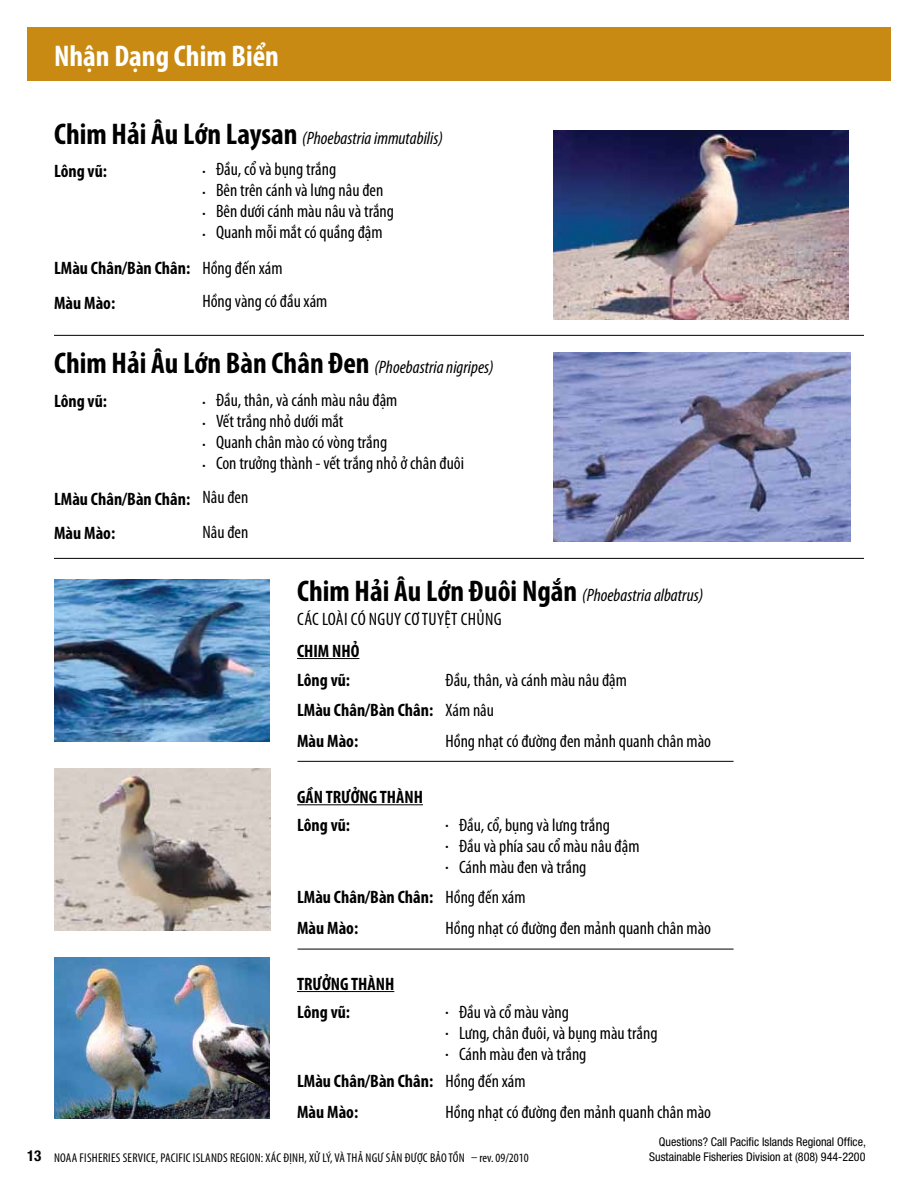
<style>
.page{position:relative;width:918px;height:1188px;background:#fff}
.page>*{position:absolute;margin:0;border:0;box-sizing:border-box;transform-origin:0 0}
.t1{font:700 condensed 30px "Myriad Pro";color:#000}
.t2{font:700 condensed 30px "Myriad Pro";color:#fff}
.t3{font:condensed 18px/35.2px "Myriad Pro";color:#000}
.t4{font:700 condensed 18px/27.8px "Myriad Pro";color:#000}
.t5{font:condensed 18px/24px "Myriad Pro";letter-spacing:.02em;color:#000}
.t6{font:italic condensed 18px/32.8px "Myriad Pro";color:#000}
.t7{font:condensed 12.75px "Myriad Pro";letter-spacing:.02em;color:#000}
.t8{font:condensed 12px/15px "Helvetica Neue LT Std";color:#000;text-align:right}
.s1{font-weight:700;font-style:normal;font-size:30px}
.s2{font-weight:700;font-style:normal}
.s3{font-size:12px}
.s4{font-weight:700}
.s5{font-weight:400;font-style:italic;font-size:18px}
.s6{font-weight:700;font-size:30px}
.s7{font-style:italic}
.s8{font-family:"Helvetica Neue LT Std";font-weight:700;font-size:15px}
</style>
<div class="page">
<div style="left:27px;top:27px;width:864px;height:54px;background:#c88a12"></div>
<img style="left:554px;top:130px;width:295px;height:190px">
<img style="left:553px;top:353px;width:297px;height:189px">
<img style="left:54px;top:580px;width:216px;height:162px">
<img style="left:54px;top:957px;width:216px;height:162px">
<img style="left:54px;top:768px;width:216px;height:162px">
<hr style="left:297px;top:658px;width:62px;height:1px;background:#000">
<hr style="left:297px;top:804px;width:126px;height:1px;background:#000">
<hr style="left:297px;top:991px;width:97px;height:1px;background:#000">
<hr style="left:54px;top:335px;width:810px;height:1px;background:#000">
<hr style="left:54px;top:558px;width:810px;height:1px;background:#000">
<hr style="left:298px;top:761px;width:436px;height:1px;background:#000">
<hr style="left:298px;top:949px;width:436px;height:1px;background:#000">
<h1 class="t2" style="left:54px;top:37px;width:227px">Nhận Dạng Chim Biển</h1>
<p class="t6" style="left:54px;top:121px;width:390px"><span class="s1">Chim Hải Âu Lớn Laysan</span> (Phoebastria immutabilis)<br><span class="s2">Lông vũ:</span></p>
<p class="t3" style="left:202px;top:151px;width:135px"><span class="s3">•</span> Đầu, cổ và bụng trắng</p>
<p class="t3" style="left:202px;top:172px;width:182px"><span class="s3">•</span> Bên trên cánh và lưng nâu đen</p>
<p class="t3" style="left:202px;top:193px;width:193px"><span class="s3">•</span> Bên dưới cánh màu nâu và trắng</p>
<p class="t3" style="left:54px;top:214px;width:330px;text-indent:148px"><span class="s3">•</span> Quanh mỗi mắt có quầng đậm<br><span class="s4">LMàu Chân/Bàn Chân:</span> Hồng đến xám<br><span class="s4">Màu Mào:</span></p>
<p class="t3" style="left:202px;top:283px;width:126px">Hồng vàng có đầu xám</p>
<h1 class="t1" style="left:54px;top:344px;width:441px">Chim Hải Âu Lớn Bàn Chân Đen <span class="s5">(Phoebastria nigripes)</span></h1>
<p class="t4" style="left:54px;top:387px;width:55px">Lông vũ:</p>
<p class="t3" style="left:202px;top:382px;width:196px"><span class="s3">•</span> Đầu, thân, và cánh màu nâu đậm</p>
<p class="t3" style="left:202px;top:403px;width:142px"><span class="s3">•</span> Vết trắng nhỏ dưới mắt</p>
<p class="t3" style="left:202px;top:424px;width:186px"><span class="s3">•</span> Quanh chân mào có vòng trắng</p>
<p class="t3" style="left:54px;top:445px;width:412px;text-indent:148px"><span class="s3">•</span> Con trưởng thành - vết trắng nhỏ ở chân đuôi<br><span class="s4">LMàu Chân/Bàn Chân:</span> Nâu đen<br><span class="s4">Màu Mào:</span></p>
<p class="t3" style="left:202px;top:514px;width:47px">Nâu đen</p>
<p class="t5" style="left:297px;top:583px;width:408px"><span class="s6">Chim Hải Âu Lớn Đuôi Ngắn</span> <span class="s7">(Phoebastria albatrus)<br></span>CÁC LOÀI CÓ NGUY CƠ TUYỆT CHỦNG</p>
<p class="t4" style="left:297px;top:636px;width:64px;line-height:29.2px">CHIM NHỎ<br>Lông vũ:</p>
<p class="t3" style="left:297px;top:665px;width:331px;line-height:30.5px;text-indent:148px">Đầu, thân, và cánh màu nâu đậm<br><span class="s4">LMàu Chân/Bàn Chân:</span> Xám nâu<br><span class="s4">Màu Mào:</span></p>
<p class="t3" style="left:446px;top:723px;width:267px">Hồng nhạt có đường đen mảnh quanh chân mào</p>
<p class="t4" style="left:297px;top:783px;width:127px">GẦN TRƯỞNG THÀNH<br>Lông vũ:</p>
<p class="t3" style="left:446px;top:807px;width:166px"><span class="s3">•</span> Đầu, cổ, bụng và lưng trắng</p>
<p class="t3" style="left:446px;top:828px;width:196px"><span class="s3">•</span> Đầu và phía sau cổ màu nâu đậm</p>
<p class="t3" style="left:297px;top:851px;width:291px;line-height:30.5px;text-indent:148px"><span class="s3">•</span> Cánh màu đen và trắng<br><span class="s4">LMàu Chân/Bàn Chân:</span> Hồng đến xám<br><span class="s4">Màu Mào:</span></p>
<p class="t3" style="left:446px;top:910px;width:267px">Hồng nhạt có đường đen mảnh quanh chân mào</p>
<p class="t4" style="left:297px;top:970px;width:99px">TRƯỞNG THÀNH<br>Lông vũ:</p>
<p class="t3" style="left:446px;top:994px;width:125px"><span class="s3">•</span> Đầu và cổ màu vàng</p>
<p class="t3" style="left:446px;top:1015px;width:214px"><span class="s3">•</span> Lưng, chân đuôi, và bụng màu trắng</p>
<p class="t3" style="left:297px;top:1039px;width:291px;line-height:27.8px;text-indent:148px"><span class="s3">•</span> Cánh màu đen và trắng<br><span class="s4">LMàu Chân/Bàn Chân:</span> Hồng đến xám</p>
<p class="t4" style="left:297px;top:1097px;width:63px">Màu Mào:</p>
<p class="t3" style="left:446px;top:1094px;width:267px">Hồng nhạt có đường đen mảnh quanh chân mào</p>
<p class="t7" style="left:27px;top:1150px;width:503px"><span class="s8">13</span> NOAA FISHERIES SERVICE, PACIFIC ISLANDS REGION: Xác Định, Xử Lý, và Thả Ngư Sản Được Bảo Tồn – rev. 09/2010</p>
<p class="t8" style="left:649px;top:1134px;width:218px">Questions? Call Pacific Islands Regional Office,<br>Sustainable Fisheries Division at (808) 944-2200</p>
</div>
